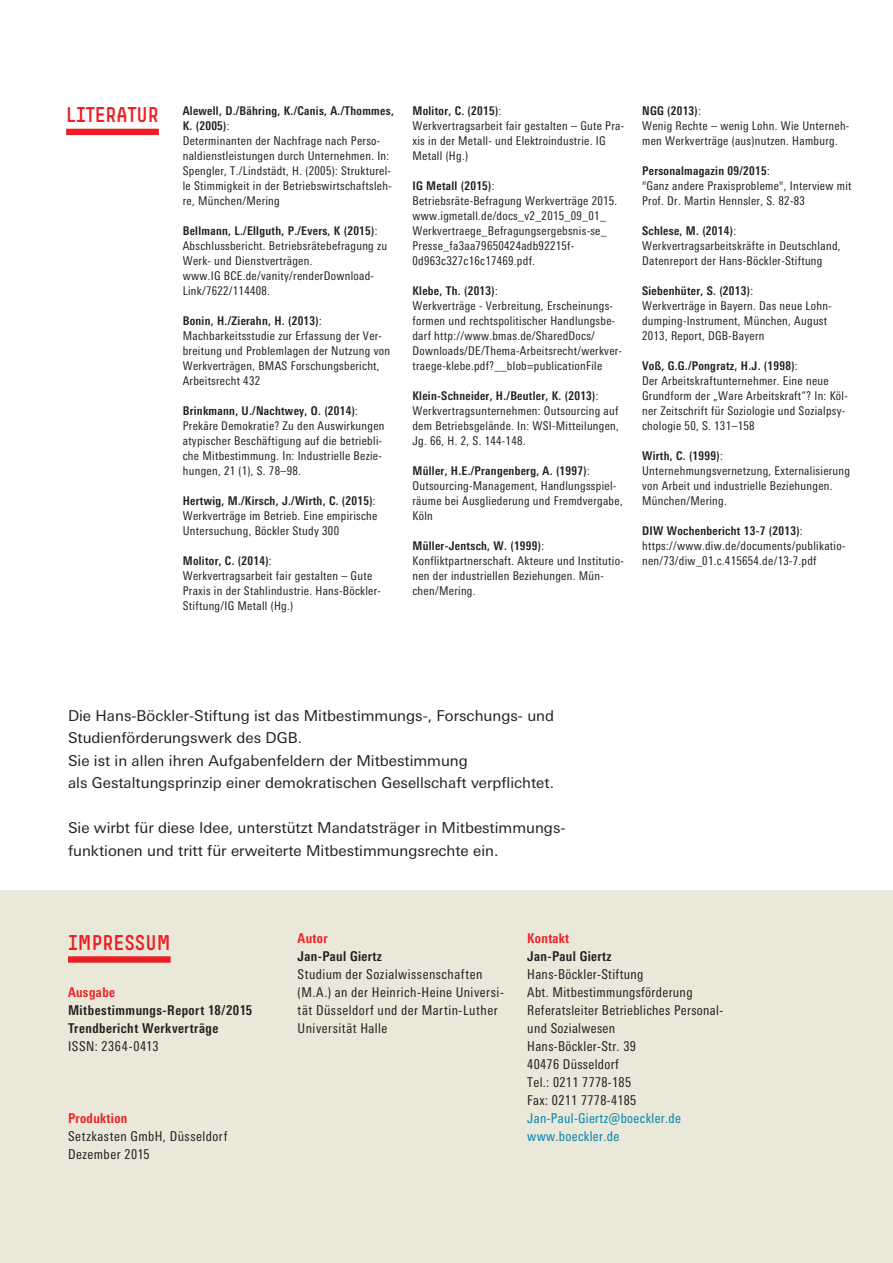
<style>
.page{position:relative;width:893px;height:1263px;background:#fff}
.page>*{position:absolute;margin:0;border:0;box-sizing:border-box;transform-origin:0 0}
.Headline_Rubriken_mi{font:21px "Simple HBS";color:#ee1d23}
.t1{font:15px/22.5px "Univers Next Pro";color:#231f20}
.t2{font:condensed 13.5px/18px "Univers Next Pro";letter-spacing:.025em;color:#231f20}
.t3{font:700 condensed 13.5px "Univers Next Pro";letter-spacing:.03em;color:#231f20}
.t4{font:condensed 13.5px "Univers Next Pro";letter-spacing:.025em;color:#0082ae}
.t5{font:700 condensed 13.5px "Univers Next Pro";letter-spacing:.025em;color:#ee1d23}
.t6{font:condensed 13.5px "Univers Next Pro";letter-spacing:.045em;color:#231f20}
.Literaturnachweise_v{font:condensed 12px/15px "Univers Next Pro";letter-spacing:.025em;color:#231f20}
.Literaturnachweise_v-2{font:700 condensed 12px/15px "Univers Next Pro";letter-spacing:.025em;color:#231f20}
.s1{font-weight:700}
.s2{font-weight:400}
</style>
<div class="page">
<div style="left:66px;top:129px;width:93px;height:6px;background:#ee1d23"></div>
<div style="left:0;top:890px;width:893px;height:373px;background:#e9e8d9"></div>
<div style="left:68px;top:956px;width:103px;height:7px;background:#ee1d23"></div>
<p class="Headline_Rubriken_mi" style="left:66px;top:103px;width:94px">LITERATUR</p>
<p class="Literaturnachweise_v" style="left:412px;top:103px;width:213px"><span class="s1">Molitor, C. (2015)</span>:<br>Werkvertragsarbeit fair gestalten – Gute Pra&shy;xis in der Metall- und Elektroindustrie. IG<br>Metall (Hg.)</p>
<p class="Literaturnachweise_v" style="left:412px;top:178px;width:206px"><span class="s1">IG Metall (2015)</span>:<br>Betriebsräte-Befragung Werkverträge 2015. www.igmetall.de/docs_v2_2015_09_01_ Werkvertraege_Befragungsergebsnis-se_ Presse_fa3aa79650424adb92215f-0d963c327c16c17469.pdf.</p>
<p class="Literaturnachweise_v" style="left:412px;top:283px;width:211px"><span class="s1">Klebe, Th. (2013)</span>:<br>Werkverträge - Verbreitung, Erscheinungs&shy;formen und rechtspolitischer Handlungsbe&shy;darf http://www.bmas.de/SharedDocs/ Downloads/DE/Thema-Arbeitsrecht/werkver&shy;traege-klebe.pdf?__blob=publicationFile</p>
<p class="Literaturnachweise_v" style="left:412px;top:388px;width:208px"><span class="s1">Klein-Schneider, H./Beutler, K. (2013)</span>:<br>Werkvertragsunternehmen: Outsourcing auf dem Betriebsgelände. In: WSI-Mitteilungen, Jg. 66, H. 2, S. 144-148.</p>
<p class="Literaturnachweise_v" style="left:412px;top:463px;width:212px"><span class="s1">Müller, H.E./Prangenberg, A. (1997)</span>:<br>Outsourcing-Management, Handlungsspiel&shy;räume bei Ausgliederung und Fremdvergabe, Köln</p>
<p class="Literaturnachweise_v" style="left:412px;top:538px;width:213px"><span class="s1">Müller-Jentsch, W. (1999)</span>:<br>Konfliktpartnerschaft. Akteure und Institutio&shy;nen der industriellen Beziehungen. Mün&shy;chen/Mering.</p>
<p class="Literaturnachweise_v-2" style="left:183px;top:103px;width:213px">Alewell, D./Bähring, K./Canis, A./Thommes,<br>K. (2005)<span class="s2">:</span></p>
<p class="Literaturnachweise_v" style="left:183px;top:133px;width:211px">Determinanten der Nachfrage nach Perso&shy;naldienstleistungen durch Unternehmen. In:<br>Spengler, T./Lindstädt, H. (2005): Strukturel&shy;le Stimmigkeit in der Betriebswirtschaftsleh&shy;re, München/Mering</p>
<p class="Literaturnachweise_v" style="left:183px;top:223px;width:206px"><span class="s1">Bellmann, L./Ellguth, P./Evers, K (2015)</span>:<br>Abschlussbericht. Betriebsrätebefragung zu<br>Werk- und Dienstverträgen.</p>
<p class="Literaturnachweise_v" style="left:183px;top:268px;width:193px">www.IG BCE.de/vanity/renderDownload-<br>Link/7622/114408.</p>
<p class="Literaturnachweise_v-2" style="left:183px;top:313px;width:141px">Bonin, H./Zierahn, H. (2013)<span class="s2">:</span></p>
<p class="Literaturnachweise_v" style="left:183px;top:328px;width:209px">Machbarkeitsstudie zur Erfassung der Ver&shy;breitung und Problemlagen der Nutzung von Werkverträgen, BMAS Forschungsbericht, Arbeitsrecht 432</p>
<p class="Literaturnachweise_v" style="left:183px;top:403px;width:203px"><span class="s1">Brinkmann, U./Nachtwey, O. (2014)</span>:<br>Prekäre Demokratie? Zu den Auswirkungen atypischer Beschäftigung auf die betriebli&shy;che Mitbestimmung. In: Industrielle Bezie&shy;hungen, 21 (1), S. 78–98.</p>
<p class="Literaturnachweise_v" style="left:183px;top:493px;width:196px"><span class="s1">Hertwig, M./Kirsch, J./Wirth, C. (2015)</span>:<br>Werkverträge im Betrieb. Eine empirische<br>Untersuchung, Böckler Study 300</p>
<p class="Literaturnachweise_v" style="left:183px;top:553px;width:200px"><span class="s1">Molitor, C. (2014)</span>:<br>Werkvertragsarbeit fair gestalten – Gute Praxis in der Stahlindustrie. Hans-Böckler-Stiftung/IG Metall (Hg.)</p>
<p class="Literaturnachweise_v" style="left:642px;top:103px;width:209px"><span class="s1">NGG (2013)</span>:<br>Wenig Rechte – wenig Lohn. Wie Unterneh&shy;men Werkverträge (aus)nutzen. Hamburg.</p>
<p class="Literaturnachweise_v-2" style="left:642px;top:163px;width:129px">Personalmagazin 09/2015<span class="s2">:</span></p>
<p class="Literaturnachweise_v" style="left:642px;top:178px;width:211px">"Ganz andere Praxisprobleme", Interview mit<br>Prof. Dr. Martin Hennsler, S. 82-83</p>
<p class="Literaturnachweise_v" style="left:642px;top:223px;width:200px"><span class="s1">Schlese, M. (2014)</span>:<br>Werkvertragsarbeitskräfte in Deutschland,<br>Datenreport der Hans-Böckler-Stiftung</p>
<p class="Literaturnachweise_v" style="left:642px;top:283px;width:191px"><span class="s1">Siebenhüter, S. (2013)</span>:<br>Werkverträge in Bayern. Das neue Lohn&shy;dumping-Instrument, München, August<br>2013, Report, DGB-Bayern</p>
<p class="Literaturnachweise_v" style="left:642px;top:358px;width:207px"><span class="s1">Voß, G.G./Pongratz, H.J. (1998)</span>:<br>Der Arbeitskraftunternehmer. Eine neue Grundform der „Ware Arbeitskraft“? In: Köl&shy;ner Zeitschrift für Soziologie und Sozialpsy&shy;chologie 50, S. 131–158</p>
<p class="Literaturnachweise_v" style="left:642px;top:448px;width:210px"><span class="s1">Wirth, C. (1999)</span>:<br>Unternehmungsvernetzung, Externalisierung von Arbeit und industrielle Beziehungen.<br>München/Mering.</p>
<p class="Literaturnachweise_v" style="left:642px;top:523px;width:205px"><span class="s1">DIW Wochenbericht 13-7 (2013)</span>: https://www.diw.de/documents/publikatio&shy;nen/73/diw_01.c.415654.de/13-7.pdf</p>
<p class="t1" style="left:68px;top:704px;width:488px">Die Hans-Böckler-Stiftung ist das Mitbestimmungs-, Forschungs- und Studienförderungswerk des DGB.<br>Sie ist in allen ihren Aufgabenfeldern der Mitbestimmung<br>als Gestaltungsprinzip einer demokratischen Gesellschaft verpflichtet.</p>
<p class="t1" style="left:68px;top:816px;width:499px">Sie wirbt für diese Idee, unterstützt Mandatsträger in Mitbestimmungs-</p>
<p class="t1" style="left:68px;top:839px;width:432px">funktionen und tritt für erweiterte Mitbestimmungsrechte ein.</p>
<p class="Headline_Rubriken_mi" style="left:68px;top:931px;width:104px">IMPRESSUM</p>
<p class="t5" style="left:68px;top:984px;width:49px">Ausgabe</p>
<p class="t3" style="left:68px;top:1002px;width:186px">Mitbestimmungs-Report 18/2015</p>
<p class="t3" style="left:68px;top:1020px;width:152px">Trendbericht Werkverträge</p>
<p class="t6" style="left:68px;top:1039px;width:92px">ISSN: 2364-0413</p>
<p class="t5" style="left:68px;top:1110px;width:61px">Produktion</p>
<p class="t2" style="left:68px;top:1127px;width:161px">Setzkasten GmbH, Düsseldorf</p>
<p class="t2" style="left:68px;top:1145px;width:83px">Dezember 2015</p>
<p class="t5" style="left:298px;top:930px;width:31px">Autor</p>
<p class="t3" style="left:298px;top:948px;width:86px">Jan-Paul Giertz</p>
<p class="t2" style="left:298px;top:965px;width:208px">Studium der Sozialwissenschaften (M.A.) an der Heinrich-Heine Universi&shy;tät Düsseldorf und der Martin-Luther Universität Halle</p>
<p class="t5" style="left:527px;top:930px;width:43px">Kontakt</p>
<p class="t3" style="left:527px;top:948px;width:86px">Jan-Paul Giertz</p>
<p class="t2" style="left:527px;top:965px;width:118px">Hans-Böckler-Stiftung</p>
<p class="t2" style="left:527px;top:983px;width:167px">Abt. Mitbestimmungsförderung</p>
<p class="t2" style="left:527px;top:1001px;width:198px">Referatsleiter Betriebliches Personal&shy;und Sozialwesen</p>
<p class="t2" style="left:527px;top:1037px;width:110px">Hans-Böckler-Str. 39</p>
<p class="t2" style="left:527px;top:1055px;width:93px">40476 Düsseldorf</p>
<p class="t2" style="left:527px;top:1073px;width:105px">Tel.: 0211 7778-185</p>
<p class="t2" style="left:527px;top:1091px;width:111px">Fax: 0211 7778-4185</p>
<p class="t4" style="left:527px;top:1111px;width:155px">Jan-Paul-Giertz@boeckler.de</p>
<p class="t4" style="left:527px;top:1129px;width:93px">www.boeckler.de</p>
</div>
